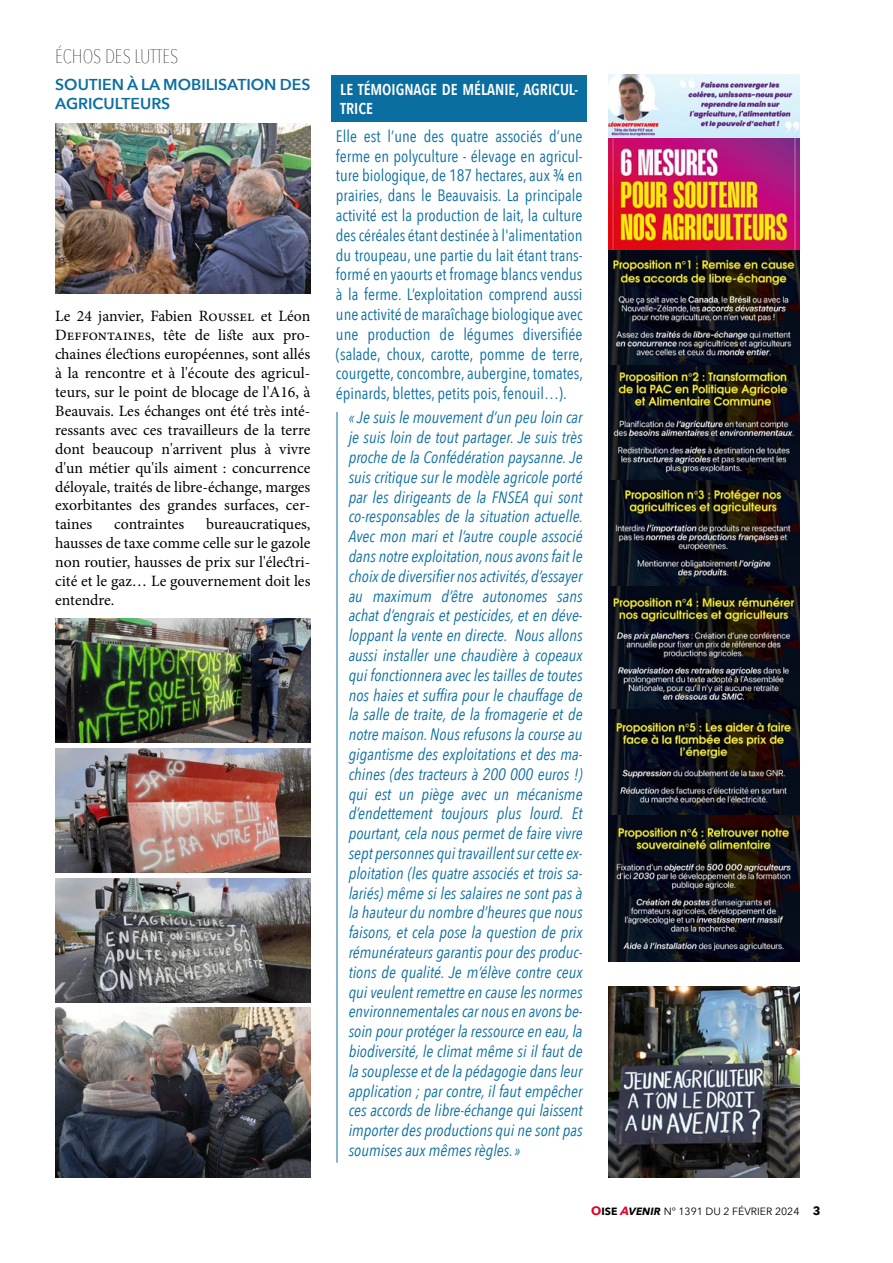
<style>
.page{position:relative;width:893px;height:1263px;background:#fff}
.page>*{position:absolute;margin:0;border:0;box-sizing:border-box;transform-origin:0 0}
.t1{font:200 19.5px "Avenir Next Condensed";color:#000}
.t2{font:italic 16.5px/19.8px "Avenir Next Condensed";color:#0b6ea1;text-align:justify}
.t3{font:16.5px/19.8px "Avenir Next Condensed";color:#0b6ea1;text-align:justify}
.t4{font:15.75px/18.9px "Minion Pro";color:#000;text-align:justify}
.t5{font:600 15.75px/18.9px "Avenir Next";color:#0b6ea1}
.t6{font:600 15.75px/18.9px "Avenir Next Condensed";color:#fff}
.t7{font:10.5px "Avenir Next";color:#000}
.s1{font-weight:700;font-size:12px;color:#e40028}
.s2{font-weight:700}
.s3{font-weight:700;font-style:italic;font-size:12px;color:#e8002a}
.s4{font-weight:700;font-style:italic}
.s5{font-weight:700;font-size:12px}
</style>
<div class="page">
<div style="left:332px;top:75px;width:255px;height:46px;background:#0b6ea1"></div>
<hr style="left:337px;top:412px;width:1px;height:750px;background:#0b6ea1">
<img style="left:608px;top:74px;width:191px;height:177px">
<img style="left:608px;top:251px;width:191px;height:711px">
<img style="left:55px;top:123px;width:255px;height:170px">
<img style="left:55px;top:619px;width:255px;height:124px">
<img style="left:55px;top:748px;width:255px;height:124px">
<img style="left:55px;top:878px;width:255px;height:124px">
<img style="left:608px;top:986px;width:191px;height:192px">
<img style="left:55px;top:1008px;width:255px;height:170px">
<p class="t1" style="left:55px;top:45px;width:124px">ÉCHOS DES LUTTES</p>
<p class="t5" style="left:55px;top:75px;width:257px">SOUTIEN À LA MOBILISATION DES<br>AGRICULTEURS</p>
<p class="t4" style="left:55px;top:307px;width:257px">Le 24 janvier, Fabien Roussel et Léon Deffontaines, tête de liste aux pro&shy;chaines élections européennes, sont allés à la rencontre et à l'écoute des agricul&shy;teurs, sur le point de blocage de l'A16, à Beauvais. Les échanges ont été très inté&shy;ressants avec ces travailleurs de la terre dont beaucoup n'arrivent plus à vivre d'un métier qu'ils aiment : concurrence déloyale, traités de libre-échange, marges exorbitantes des grandes surfaces, cer&shy;taines</p>
<p class="t4" style="left:55px;top:515px;width:257px;text-indent:151px">bureaucratiques, hausses de taxe comme celle sur le gazole non routier, hausses de prix sur l'électri&shy;cité et le gaz… Le gouvernement doit les entendre.</p>
<p class="t4" style="left:114px;top:515px;width:72px">contraintes</p>
<p class="t6" style="left:340px;top:79px;width:240px">LE TÉMOIGNAGE DE MÉLANIE, AGRICUL-<br>TRICE</p>
<p class="t3" style="left:336px;top:125px;width:249px">Elle est l’une des quatre associés d’une ferme en polyculture - élevage en agricul&shy;ture biologique, de 187 hectares, aux 3/4 en prairies, dans le Beauvaisis. La principale activité est la production de lait, la culture des céréales étant destinée à l'alimentation du troupeau, une partie du lait étant trans&shy;formé en yaourts et fromage blancs vendus à la ferme. L’exploitation comprend aussi une activité de maraîchage biologique avec une production de légumes diversifiée (salade, choux, carotte, pomme de terre, courgette, concombre, aubergine, tomates, épinards, blettes, petits pois, fenouil…).</p>
<p class="t2" style="left:349px;top:408px;width:236px">« Je suis le mouvement d’un peu loin car je suis loin de tout partager. Je suis très proche de la Confédération paysanne. Je suis critique sur le modèle agricole porté par les dirigeants de la FNSEA qui sont co-responsables de la situation actuelle.<br>Avec mon mari et l’autre couple associé dans notre exploitation, nous avons fait le choix de diversifier nos activités, d’essayer au maximum d’être autonomes sans achat d’engrais et pesticides, et en déve&shy;loppant la vente en directe. Nous allons aussi installer une chaudière à copeaux qui fonctionnera avec les tailles de toutes nos haies et suffira pour le chauffage de la salle de traite, de la fromagerie et de notre maison. Nous refusons la course au gigantisme des exploitations et des ma&shy;chines (des tracteurs à 200 000 euros !) qui est un piège avec un mécanisme d’endettement toujours plus lourd. Et pourtant, cela nous permet de faire vivre sept personnes qui travaillent sur cette ex&shy;ploitation (les quatre associés et trois sa&shy;lariés) même si les salaires ne sont pas à la hauteur du nombre d’heures que nous faisons, et cela pose la question de prix rémunérateurs garantis pour des produc&shy;tions de qualité. Je m’élève contre ceux qui veulent remettre en cause les normes environnementales car nous en avons be&shy;soin pour protéger la ressource en eau, la biodiversité, le climat même si il faut de la souplesse et de la pédagogie dans leur application ; par contre, il faut empêcher ces accords de libre-échange qui laissent importer des productions qui ne sont pas soumises aux mêmes règles. »</p>
<p class="t7" style="left:591px;top:1203px;width:231px"><span class="s1">O</span><span class="s2">ISE</span> <span class="s3">A</span><span class="s4">VENIR</span> N° 1391 DU 2 FÉVRIER 2024 <span class="s5">3</span></p>
</div>
